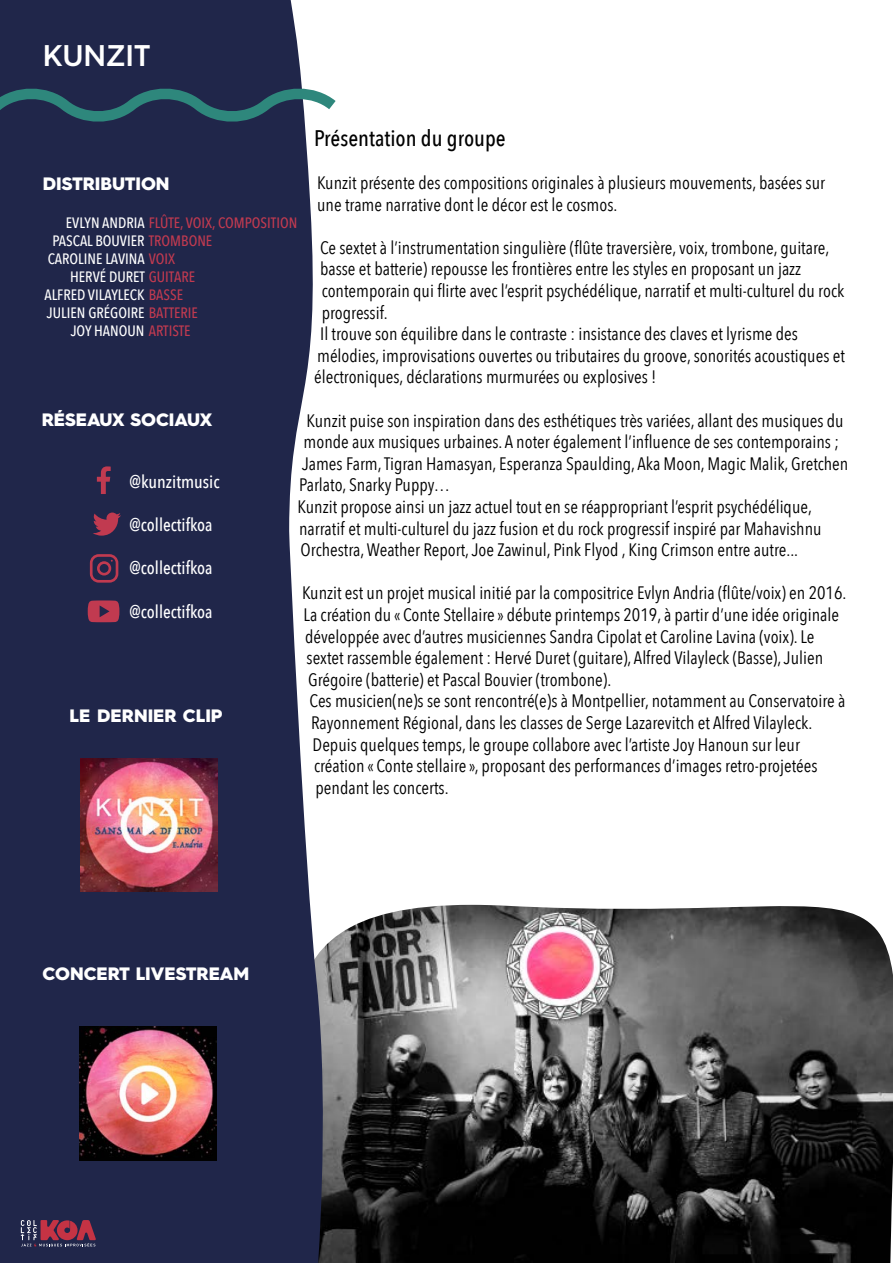
<style>
.page{position:relative;width:893px;height:1263px;background:#fff}
.page>*{position:absolute;margin:0;border:0;box-sizing:border-box;transform-origin:0 0}
.t1{font:600 30px "Hurme Geometric Sans 4";color:#fff}
.t2{font:500 22.5px "Avenir Next Condensed";color:#000}
.t3{font:18px/21.6px "Avenir Next Condensed";color:#000}
.t4{font:900 18px "Hurme Geometric Sans 4";color:#fff}
.t5{font:500 18px "Avenir Next Condensed";color:#fff}
.t6{font:500 15px "Avenir Next Condensed";color:#fff}
.t7{font:500 15px "Avenir Next Condensed";color:#c13a50}
.s1{color:#fff}
.s2{color:#c13a50}
</style>
<div class="page">
<img style="left:330px;top:904px;width:563px;height:359px">
<svg style="left:251px;top:0;width:79px;height:1263px;fill:#20264a"></svg>
<div style="left:0;top:0;width:251px;height:1263px;background:#20264a"></div>
<svg style="left:0;top:75px;width:336px;height:60px"></svg>
<img style="left:81px;top:758px;width:136px;height:134px">
<svg style="left:21px;top:1220px;width:75px;height:27px"></svg>
<svg style="left:97px;top:466px;width:14px;height:28px"></svg>
<svg style="left:90px;top:554px;width:28px;height:29px"></svg>
<svg style="left:93px;top:512px;width:28px;height:24px"></svg>
<svg style="left:88px;top:600px;width:31px;height:22px"></svg>
<img style="left:80px;top:1027px;width:136px;height:134px">
<h1 class="t1" style="left:43px;top:34px;width:109px">KUNZIT</h1>
<p class="t2" style="left:314px;top:124px;width:193px">Présentation du groupe</p>
<p class="t3" style="left:317px;top:171px;width:509px">Kunzit présente des compositions originales à plusieurs mouvements, basées sur une trame narrative dont le décor est le cosmos.</p>
<p class="t3" style="left:320px;top:236px;width:511px">Ce sextet à l’instrumentation singulière (flûte traversière, voix, trombone, guitare,</p>
<p class="t3" style="left:320px;top:257px;width:483px">basse et batterie) repousse les frontières entre les styles en proposant un jazz</p>
<p class="t3" style="left:322px;top:279px;width:524px">contemporain qui flirte avec l’esprit psychédélique, narratif et multi-culturel du rock</p>
<p class="t3" style="left:322px;top:301px;width:68px">progressif.</p>
<p class="t3" style="left:320px;top:322px;width:479px">Il trouve son équilibre dans le contraste : insistance des claves et lyrisme des</p>
<p class="t3" style="left:317px;top:344px;width:529px">mélodies, improvisations ouvertes ou tributaires du groove, sonorités acoustiques et</p>
<p class="t3" style="left:314px;top:365px;width:344px">électroniques, déclarations murmurées ou explosives !</p>
<p class="t3" style="left:307px;top:409px;width:539px">Kunzit puise son inspiration dans des esthétiques très variées, allant des musiques du</p>
<p class="t3" style="left:304px;top:430px;width:537px">monde aux musiques urbaines. A noter également l’influence de ses contemporains ;</p>
<p class="t3" style="left:302px;top:452px;width:548px">James Farm, Tigran Hamasyan, Esperanza Spaulding, Aka Moon, Magic Malik, Gretchen</p>
<p class="t3" style="left:299px;top:473px;width:153px">Parlato, Snarky Puppy…</p>
<p class="t3" style="left:298px;top:495px;width:516px">Kunzit propose ainsi un jazz actuel tout en se réappropriant l’esprit psychédélique,</p>
<p class="t3" style="left:299px;top:517px;width:524px">narratif et multi-culturel du jazz fusion et du rock progressif inspiré par Mahavishnu</p>
<p class="t3" style="left:301px;top:538px;width:499px">Orchestra, Weather Report, Joe Zawinul, Pink Flyod , King Crimson entre autre...</p>
<p class="t3" style="left:302px;top:581px;width:546px">Kunzit est un projet musical initié par la compositrice Evlyn Andria (flûte/voix) en 2016.</p>
<p class="t3" style="left:304px;top:603px;width:537px">La création du « Conte Stellaire » débute printemps 2019, à partir d’une idée originale</p>
<p class="t3" style="left:305px;top:625px;width:511px">développée avec d’autres musiciennes Sandra Cipolat et Caroline Lavina (voix). Le</p>
<p class="t3" style="left:307px;top:646px;width:518px">sextet rassemble également : Hervé Duret (guitare), Alfred Vilayleck (Basse), Julien</p>
<p class="t3" style="left:308px;top:668px;width:305px">Grégoire (batterie) et Pascal Bouvier (trombone).</p>
<p class="t3" style="left:310px;top:689px;width:537px">Ces musicien(ne)s se sont rencontré(e)s à Montpellier, notamment au Conservatoire à</p>
<p class="t3" style="left:311px;top:711px;width:503px">Rayonnement Régional, dans les classes de Serge Lazarevitch et Alfred Vilayleck.</p>
<p class="t3" style="left:313px;top:733px;width:489px">Depuis quelques temps, le groupe collabore avec l’artiste Joy Hanoun sur leur</p>
<p class="t3" style="left:314px;top:754px;width:505px">création « Conte stellaire », proposant des performances d’images retro-projetées</p>
<p class="t3" style="left:316px;top:776px;width:134px">pendant les concerts.</p>
<p class="t4" style="left:43px;top:171px;width:128px">DISTRIBUTION</p>
<p class="t7" style="left:66px;top:213px;width:233px"><span class="s1">EVLYN ANDRIA</span> FLÛTE, VOIX, COMPOSITION</p>
<p class="t6" style="left:52px;top:231px;width:161px">PASCAL BOUVIER <span class="s2">TROMBONE</span></p>
<p class="t6" style="left:48px;top:249px;width:129px">CAROLINE LAVINA <span class="s2">VOIX</span></p>
<p class="t6" style="left:70px;top:267px;width:126px">HERVÉ DURET <span class="s2">GUITARE</span></p>
<p class="t6" style="left:44px;top:285px;width:140px">ALFRED VILAYLECK <span class="s2">BASSE</span></p>
<p class="t6" style="left:47px;top:303px;width:152px">JULIEN GRÉGOIRE <span class="s2">BATTERIE</span></p>
<p class="t6" style="left:71px;top:321px;width:121px">JOY HANOUN <span class="s2">ARTISTE</span></p>
<p class="t4" style="left:42px;top:407px;width:172px">RÉSEAUX SOCIAUX</p>
<p class="t5" style="left:130px;top:471px;width:92px">@kunzitmusic</p>
<p class="t5" style="left:130px;top:514px;width:85px">@collectifkoa</p>
<p class="t5" style="left:130px;top:557px;width:85px">@collectifkoa</p>
<p class="t5" style="left:130px;top:600px;width:85px">@collectifkoa</p>
<p class="t4" style="left:70px;top:703px;width:155px">LE DERNIER CLIP</p>
<p class="t4" style="left:43px;top:961px;width:208px">CONCERT LIVESTREAM</p>
</div>
